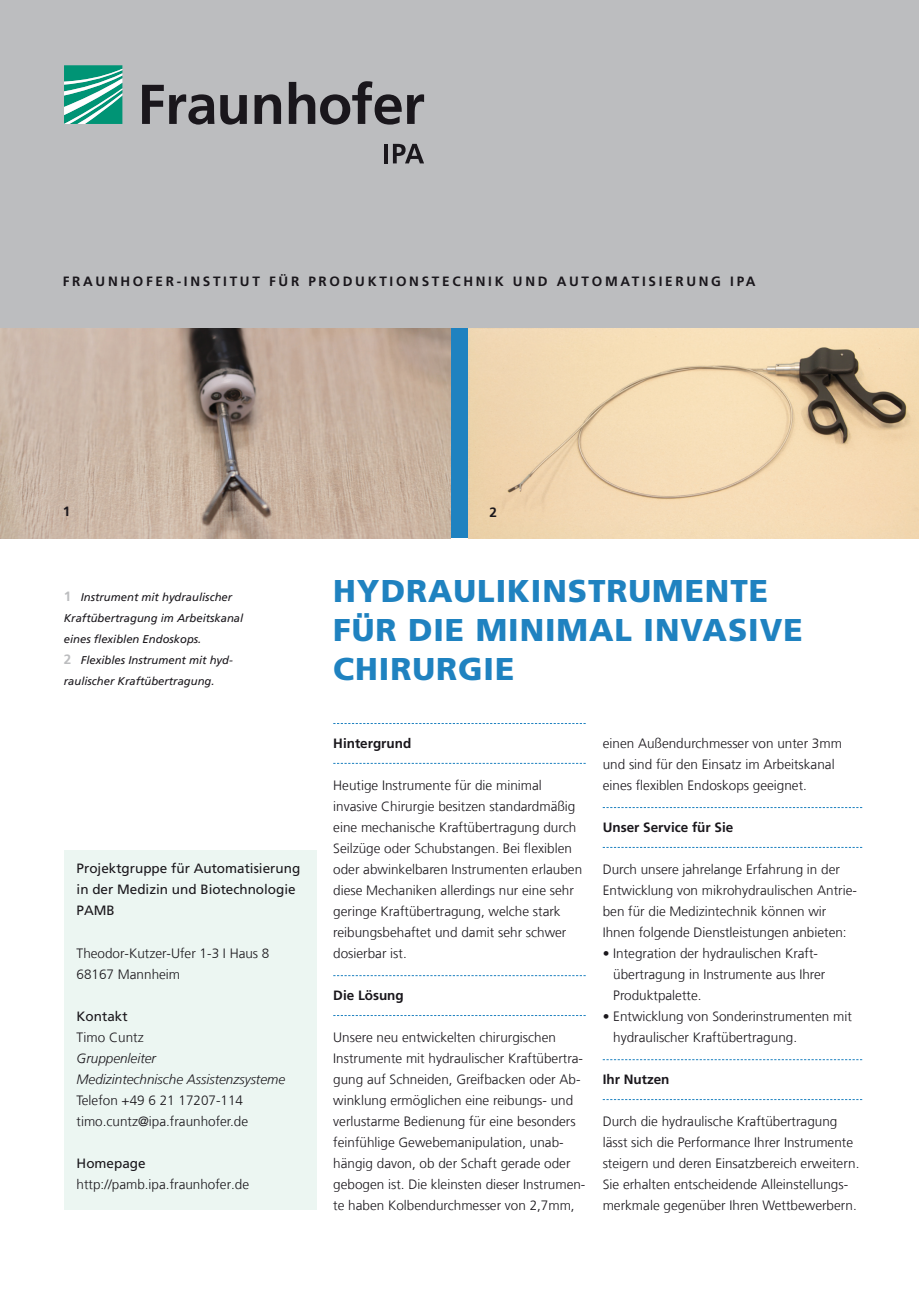
<style>
.page{position:relative;width:919px;height:1289px;background:#fff}
.page>*{position:absolute;margin:0;border:0;box-sizing:border-box;transform-origin:0 0}
._02_Standardüberschr{font:900 31.5px/39px "Frutiger LT Com";letter-spacing:.03em;color:#1f82c0}
._06_Fließtext_45{font:300 13.5px/21px "Frutiger LT Com";color:#1a171c}
._06_DIN_A5___lebende{font:13.5px/21px "Frutiger LT Com";color:#1a171c}
._06_DIN_A5___lebende-2{font:300 13.5px "Frutiger LT Com";color:#1a171c}
._10_Institutsname{font:700 13.5px "Frutiger LT Com";letter-spacing:.2em;color:#1a171c}
._07_Zwischenüberschr{font:700 13.5px "Frutiger LT Com";color:#1a171c}
._06_Fließtext_45-2{font:italic 300 13.5px "Frutiger LT Com";color:#1a171c}
._06_Fließtext_45-3{font:13.5px "Frutiger LT Com";color:#1a171c}
._05_Marginalie_Bildu{font:italic 11.25px/21px "Frutiger LT Com";color:#1a171c}
.s1{font-weight:700;font-style:normal;font-size:13.5px;color:#bcbdbf}
</style>
<div class="page">
<img style="left:0;top:328px;width:451px;height:210px">
<img style="left:468px;top:328px;width:450px;height:210px">
<div style="left:0;top:0;width:918px;height:328px;background:#bcbdbf"></div>
<svg style="left:64px;top:65px;width:58px;height:59px;background:#4bb29c"></svg>
<svg style="left:142px;top:81px;width:282px;height:44px"></svg>
<hr style="left:384px;top:144px;width:4px;height:19px;background:#1a171c">
<svg style="left:393px;top:144px;width:31px;height:19px"></svg>
<svg style="left:333px;top:723px;width:252px;height:1px"></svg>
<svg style="left:333px;top:763px;width:252px;height:1px"></svg>
<svg style="left:333px;top:975px;width:252px;height:1px"></svg>
<svg style="left:333px;top:1015px;width:252px;height:1px"></svg>
<svg style="left:602px;top:807px;width:260px;height:1px"></svg>
<svg style="left:602px;top:847px;width:260px;height:1px"></svg>
<svg style="left:602px;top:1059px;width:260px;height:1px"></svg>
<svg style="left:602px;top:1099px;width:260px;height:1px"></svg>
<div style="left:64px;top:850px;width:252px;height:360px;background:#ecf6f2"></div>
<p class="_10_Institutsname" style="left:63px;top:273px;width:694px">FRAUNHOFER-INSTITUT FÜR PRODUKTIONSTECHNIK UND AUTOMATISIERUNG IPA</p>
<p class="_10_Institutsname" style="left:63px;top:504px;width:9px">1</p>
<p class="_10_Institutsname" style="left:489px;top:504px;width:9px">2</p>
<p class="_05_Marginalie_Bildu" style="left:64px;top:586px;width:181px"><span class="s1">1</span> Instrument mit hydraulischer<br>Kraftübertragung im Arbeitskanal eines flexiblen Endoskops.</p>
<p class="_05_Marginalie_Bildu" style="left:64px;top:649px;width:170px"><span class="s1">2</span> Flexibles Instrument mit hyd&shy;raulischer Kraftübertragung.</p>
<p class="_06_DIN_A5___lebende" style="left:77px;top:858px;width:225px">Projektgruppe für Automatisierung in der Medizin und Biotechnologie<br>PAMB</p>
<p class="_06_DIN_A5___lebende-2" style="left:77px;top:945px;width:194px">Theodor-Kutzer-Ufer 1-3 I Haus 8</p>
<p class="_06_DIN_A5___lebende-2" style="left:77px;top:966px;width:105px">68167 Mannheim</p>
<p class="_06_Fließtext_45-3" style="left:77px;top:1008px;width:53px">Kontakt</p>
<p class="_06_Fließtext_45" style="left:77px;top:1027px;width:69px">Timo Cuntz</p>
<p class="_06_Fließtext_45-2" style="left:77px;top:1050px;width:81px">Gruppenleiter</p>
<p class="_06_Fließtext_45-2" style="left:77px;top:1071px;width:210px">Medizintechnische Assistenzsysteme</p>
<p class="_06_Fließtext_45" style="left:77px;top:1090px;width:168px">Telefon +49 6 21 17207-114</p>
<p class="_06_Fließtext_45" style="left:77px;top:1111px;width:173px">timo.cuntz@ipa.fraunhofer.de</p>
<p class="_06_DIN_A5___lebende" style="left:77px;top:1153px;width:71px">Homepage</p>
<p class="_06_DIN_A5___lebende-2" style="left:77px;top:1176px;width:174px">http://pamb.ipa.fraunhofer.de</p>
<p class="_02_Standardüberschr" style="left:333px;top:571px;width:436px">HYDRAULIKINSTRUMENTE</p>
<p class="_02_Standardüberschr" style="left:333px;top:610px;width:471px">FÜR DIE MINIMAL INVASIVE<br>CHIRURGIE</p>
<p class="_07_Zwischenüberschr" style="left:333px;top:735px;width:80px">Hintergrund</p>
<p class="_06_Fließtext_45" style="left:333px;top:775px;width:250px">Heutige Instrumente für die minimal invasive Chirurgie besitzen standardmäßig eine mechanische Kraftübertragung durch Seilzüge oder Schubstangen. Bei flexiblen oder abwinkelbaren Instrumenten erlauben diese Mechaniken allerdings nur eine sehr geringe Kraftübertragung, welche stark reibungsbehaftet und damit sehr schwer dosierbar ist.</p>
<p class="_07_Zwischenüberschr" style="left:333px;top:987px;width:72px">Die Lösung</p>
<p class="_06_Fließtext_45" style="left:333px;top:1027px;width:254px">Unsere neu entwickelten chirurgischen Instrumente mit hydraulischer Kraftübertra&shy;gung auf Schneiden, Greifbacken oder Ab&shy;winklung ermöglichen eine reibungs- und verlustarme Bedienung für eine besonders feinfühlige Gewebemanipulation, unab&shy;hängig davon, ob der Schaft gerade oder gebogen ist. Die kleinsten dieser Instrumen&shy;te haben Kolbendurchmesser von 2,7mm,</p>
<p class="_06_Fließtext_45" style="left:602px;top:733px;width:241px">einen Außendurchmesser von unter 3mm und sind für den Einsatz im Arbeitskanal eines flexiblen Endoskops geeignet.</p>
<p class="_07_Zwischenüberschr" style="left:602px;top:819px;width:132px">Unser Service für Sie</p>
<p class="_06_Fließtext_45" style="left:602px;top:859px;width:256px">Durch unsere jahrelange Erfahrung in der<br>Entwicklung von mikrohydraulischen Antrie&shy;ben für die Medizintechnik können wir</p>
<p class="_06_Fließtext_45" style="left:602px;top:922px;width:245px">Ihnen folgende Dienstleistungen anbieten:</p>
<p class="_06_Fließtext_45" style="left:613px;top:943px;width:214px;text-indent:-11px">• Integration der hydraulischen Kraft&shy;übertragung in Instrumente aus Ihrer<br>Produktpalette.</p>
<p class="_06_Fließtext_45" style="left:613px;top:1006px;width:240px;text-indent:-11px">• Entwicklung von Sonderinstrumenten mit hydraulischer Kraftübertragung.</p>
<p class="_07_Zwischenüberschr" style="left:602px;top:1071px;width:68px">Ihr Nutzen</p>
<p class="_06_Fließtext_45" style="left:602px;top:1111px;width:258px">Durch die hydraulische Kraftübertragung lässt sich die Performance Ihrer Instrumente steigern und deren Einsatzbereich erweitern.<br>Sie erhalten entscheidende Alleinstellungs&shy;merkmale gegenüber Ihren Wettbewerbern.</p>
</div>
